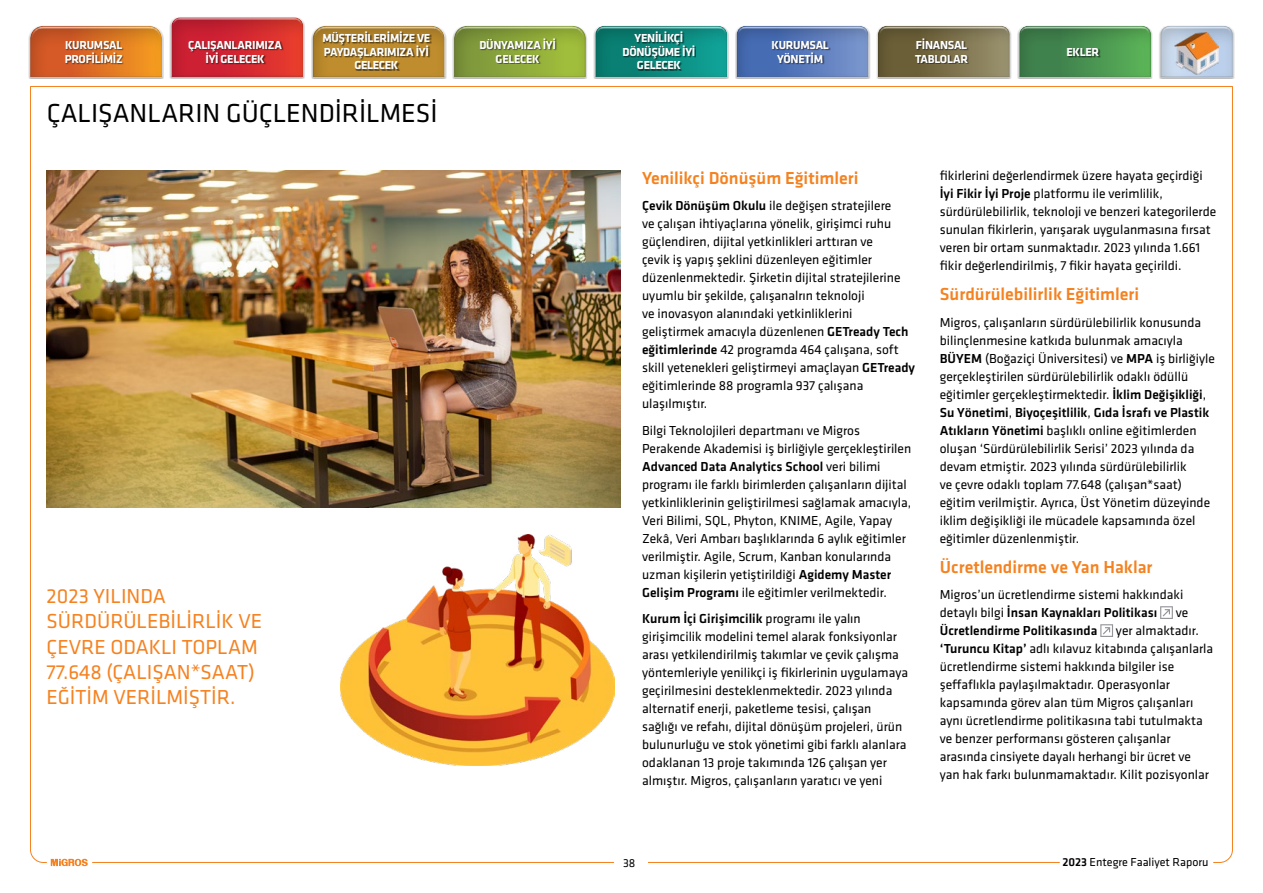
<style>
.page{position:relative;width:1263px;height:893px;background:#fff}
.page>*{position:absolute;margin:0;border:0;box-sizing:border-box;transform-origin:0 0}
.t1{font:27px "Klavika";color:#000}
.t2{font:21px/25.2px "Klavika";color:#f58220}
.t3{font:500 18px "Klavika";color:#f58220}
.t4{font:13.5px/18px "Klavika";color:#000}
.t5{font:500 13.5px "Klavika";color:#000}
.t6{font:700 12px/13.5px "Klavika";letter-spacing:-.025em;color:#fff;text-align:center}
.t7{font:12px "Klavika";color:#000}
.s1{font-weight:500}
</style>
<div class="page">
<img style="left:88px;top:170px;width:533px;height:337px">
<svg style="left:1160px;top:606px;width:13px;height:13px"></svg>
<svg style="left:1100px;top:624px;width:13px;height:13px"></svg>
<img style="left:340px;top:534px;width:275px;height:231px">
<hr style="left:92px;top:862px;width:968px;height:1px;background:#f58220">
<svg style="left:1213px;top:87px;width:20px;height:776px"></svg>
<hr style="left:30px;top:86px;width:1203px;height:1px;background:#f58220">
<div style="left:615px;top:855px;width:33px;height:16px;background:#fff"></div>
<div style="left:28px;top:25px;width:136px;height:54px;background:#000;opacity:.75"></div>
<div style="left:150px;top:0;width:175px;height:86px;background:#000;opacity:.2"></div>
<div style="left:169px;top:15px;width:136px;height:11px;background:#fff"></div>
<div style="left:169px;top:17px;width:136px;height:62px;background:#000;opacity:.75"></div>
<div style="left:291px;top:7px;width:176px;height:79px;background:#000;opacity:.2"></div>
<div style="left:311px;top:24px;width:135px;height:14px;background:#fff"></div>
<div style="left:311px;top:25px;width:135px;height:54px;background:#000;opacity:.75"></div>
<div style="left:593px;top:25px;width:136px;height:54px;background:#000;opacity:.75"></div>
<div style="left:716px;top:7px;width:174px;height:79px;background:#000;opacity:.2"></div>
<div style="left:735px;top:24px;width:135px;height:11px;background:#fff"></div>
<div style="left:735px;top:25px;width:135px;height:54px;background:#000;opacity:.75"></div>
<div style="left:857px;top:7px;width:176px;height:79px;background:#000;opacity:.2"></div>
<div style="left:876px;top:24px;width:135px;height:11px;background:#fff"></div>
<div style="left:876px;top:25px;width:135px;height:54px;background:#000;opacity:.75"></div>
<div style="left:999px;top:7px;width:174px;height:79px;background:#000;opacity:.2"></div>
<div style="left:1017px;top:24px;width:136px;height:11px;background:#fff"></div>
<div style="left:1017px;top:25px;width:136px;height:54px;background:#000;opacity:.75"></div>
<div style="left:1140px;top:7px;width:115px;height:79px;background:#000;opacity:.2"></div>
<div style="left:1159px;top:24px;width:76px;height:11px;background:#fff"></div>
<div style="left:1159px;top:25px;width:76px;height:54px;background:#000;opacity:.75"></div>
<div style="left:432px;top:7px;width:176px;height:79px;background:#000;opacity:.2"></div>
<div style="left:452px;top:24px;width:136px;height:15px;background:#fff"></div>
<div style="left:452px;top:25px;width:136px;height:54px;background:#000;opacity:.75"></div>
<svg style="left:30px;top:86px;width:58px;height:780px"></svg>
<img style="left:1174px;top:33px;width:45px;height:41px">
<div style="left:65px;top:41px;width:59px;height:23px;background:#000;opacity:.6"></div>
<div style="left:1067px;top:49px;width:34px;height:9px;background:#000;opacity:.6"></div>
<div style="left:772px;top:41px;width:58px;height:23px;background:#000;opacity:.6"></div>
<div style="left:915px;top:38px;width:55px;height:26px;background:#000;opacity:.6"></div>
<div style="left:189px;top:41px;width:95px;height:23px;background:#000;opacity:.6"></div>
<div style="left:480px;top:38px;width:77px;height:26px;background:#000;opacity:.6"></div>
<div style="left:624px;top:31px;width:72px;height:40px;background:#000;opacity:.6"></div>
<div style="left:323px;top:31px;width:108px;height:40px;background:#000;opacity:.6"></div>
<p class="t6" style="left:188px;top:39px;width:95px">ÇALIŞANLARIMIZA<br>İYİ GELECEK</p>
<p class="t6" style="left:479px;top:39px;width:78px">DÜNYAMIZA İYİ<br>GELECEK</p>
<p class="t6" style="left:622px;top:32px;width:74px">YENİLİKÇİ<br>DÖNÜŞÜME İYİ<br>GELECEK</p>
<p class="t6" style="left:322px;top:32px;width:110px">MÜŞTERİLERİMİZE VE<br>PAYDAŞLARIMIZA İYİ<br>GELECEK</p>
<p class="t6" style="left:771px;top:39px;width:59px">KURUMSAL<br>YÖNETİM</p>
<p class="t6" style="left:915px;top:39px;width:54px;text-align:left">FİNANSAL<br>TABLOLAR</p>
<p class="t6" style="left:65px;top:39px;width:60px;text-align:left">KURUMSAL<br>PROFİLİMİZ</p>
<p class="t6" style="left:1066px;top:45px;width:34px">EKLER</p>
<h1 class="t1" style="left:47px;top:99px;width:392px">ÇALIŞANLARIN GÜÇLENDİRİLMESİ</h1>
<h2 class="t2" style="left:47px;top:584px;width:217px">2023 YILINDA<br>SÜRDÜRÜLEBİLİRLİK VE<br>ÇEVRE ODAKLI TOPLAM<br>77.648 (ÇALIŞAN*SAAT)<br>EĞİTİM VERİLMİŞTİR.</h2>
<h3 class="t3" style="left:642px;top:168px;width:218px">Yenilikçi Dönüşüm Eğitimleri</h3>
<p class="t4" style="left:642px;top:197px;width:274px"><span class="s1">Çevik Dönüşüm Okulu</span> ile değişen stratejilere<br>ve çalışan ihtiyaçlarına yönelik, girişimci ruhu güçlendiren, dijital yetkinlikleri arttıran ve<br>çevik iş yapış şeklini düzenleyen eğitimler düzenlenmektedir. Şirketin dijital stratejilerine uyumlu bir şekilde, çalışanalrın teknoloji<br>ve inovasyon alanındaki yetkinliklerini geliştirmek amacıyla düzenlenen <span class="s1">GETready Tech eğitimlerinde</span> 42 programda 464 çalışana, soft skill yetenekleri geliştirmeyi amaçlayan <span class="s1">GETready </span>eğitimlerinde 88 programla 937 çalışana ulaşılmıştır.</p>
<p class="t4" style="left:642px;top:421px;width:271px">Bilgi Teknolojileri departmanı ve Migros Perakende Akademisi iş birliğiyle gerçekleştirilen <span class="s1">Advanced Data Analytics School</span> veri bilimi programı ile farklı birimlerden çalışanların dijital yetkinliklerinin geliştirilmesi sağlamak amacıyla, Veri Bilimi, SQL, Phyton, KNIME, Agile, Yapay Zekâ, Veri Ambarı başlıklarında 6 aylık eğitimler verilmiştir. Agile, Scrum, Kanban konularında uzman kişilerin yetiştirildiği <span class="s1">Agidemy Master Gelişim Programı</span> ile eğitimler verilmektedir.</p>
<p class="t4" style="left:642px;top:610px;width:267px"><span class="s1">Kurum İçi Girişimcilik</span> programı ile yalın girişimcilik modelini temel alarak fonksiyonlar arası yetkilendirilmiş takımlar ve çevik çalışma yöntemleriyle yenilikçi iş fikirlerinin uygulamaya geçirilmesini desteklenmektedir. 2023 yılında alternatif enerji, paketleme tesisi, çalışan sağlığı ve refahı, dijital dönüşüm projeleri, ürün bulunurluğu ve stok yönetimi gibi farklı alanlara odaklanan 13 proje takımında 126 çalışan yer almıştır. Migros, çalışanların yaratıcı ve yeni</p>
<p class="t4" style="left:940px;top:167px;width:278px">fikirlerini değerlendirmek üzere hayata geçirdiği <span class="s1">İyi Fikir İyi Proje</span> platformu ile verimlilik, sürdürülebilirlik, teknoloji ve benzeri kategorilerde sunulan fikirlerin, yarışarak uygulanmasına fırsat veren bir ortam sunmaktadır. 2023 yılında 1.661 fikir değerlendirilmiş, 7 fikir hayata geçirildi.</p>
<h3 class="t3" style="left:940px;top:285px;width:201px">Sürdürülebilirlik Eğitimleri</h3>
<p class="t4" style="left:940px;top:314px;width:277px">Migros, çalışanların sürdürülebilirlik konusunda bilinçlenmesine katkıda bulunmak amacıyla <span class="s1">BÜYEM</span> (Boğaziçi Üniversitesi) ve <span class="s1">MPA</span> iş birliğiyle gerçekleştirilen sürdürülebilirlik odaklı ödüllü eğitimler gerçekleştirmektedir. <span class="s1">İklim Değişikliği</span>, <span class="s1">Su Yönetimi</span>, <span class="s1">Biyoçeşitlilik</span>, <span class="s1">Gıda İsrafı ve Plastik Atıkların Yönetimi</span> başlıklı online eğitimlerden oluşan ‘Sürdürülebilirlik Serisi’ 2023 yılında da devam etmiştir. 2023 yılında sürdürülebilirlik<br>ve çevre odaklı toplam 77.648 (çalışan*saat) eğitim verilmiştir. Ayrıca, Üst Yönetim düzeyinde iklim değişikliği ile mücadele kapsamında özel eğitimler düzenlenmiştir.</p>
<h3 class="t3" style="left:940px;top:557px;width:214px">Ücretlendirme ve Yan Haklar</h3>
<p class="t4" style="left:940px;top:586px;width:245px">Migros’un ücretlendirme sistemi hakkındaki detaylı bilgi <span class="s1">İnsan Kaynakları Politikası</span></p>
<p class="t4" style="left:1176px;top:604px;width:14px">ve</p>
<p class="t5" style="left:940px;top:624px;width:159px">Ücretlendirme Politikasında</p>
<p class="t4" style="left:940px;top:622px;width:275px;text-indent:176px">yer almaktadır. <span class="s1">‘Turuncu Kitap’</span> adlı kılavuz kitabında çalışanlarla ücretlendirme sistemi hakkında bilgiler ise şeffaflıkla paylaşılmaktadır. Operasyonlar kapsamında görev alan tüm Migros çalışanları aynı ücretlendirme politikasına tabi tutulmakta ve benzer performansı gösteren çalışanlar arasında cinsiyete dayalı herhangi bir ücret ve yan hak farkı bulunmamaktadır. Kilit pozisyonlar</p>
<p class="t7" style="left:623px;top:857px;width:14px">38</p>
<p class="t7" style="left:1062px;top:855px;width:148px"><span class="s1">2023</span> Entegre Faaliyet Raporu</p>
</div>
